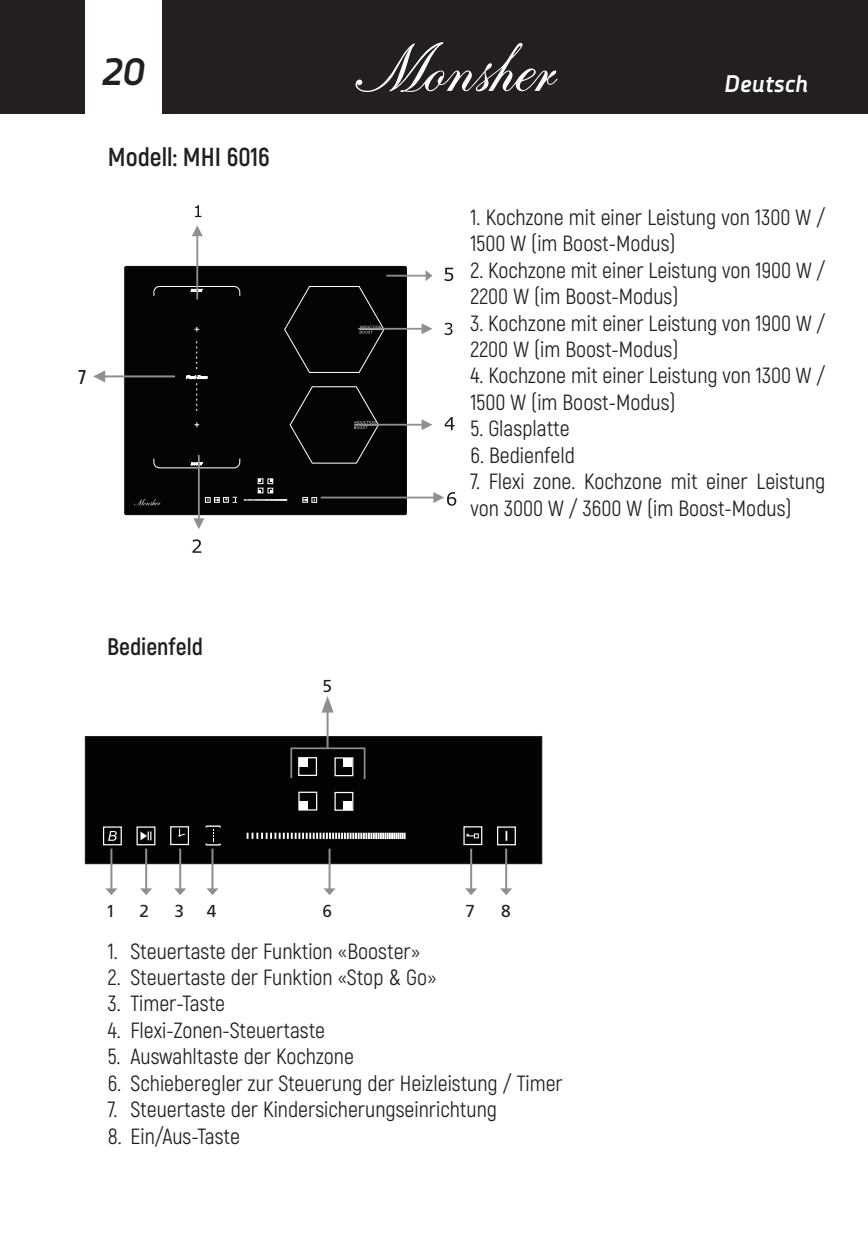
<style>
.page{position:relative;width:868px;height:1248px;background:#fff}
.page>*{position:absolute;margin:0;border:0;box-sizing:border-box;transform-origin:0 0}
.t1{font:italic 700 38px "Decima Nova Pro";color:#231f20}
.t2{font:700 26px "Akrobat";color:#231f20}
.t3{font:700 24px "Akrobat";color:#231f20}
.t4{font:italic 700 24px "Decima Nova Pro";color:#fff}
.t5{font:22px/26.4px "Akrobat";color:#231f20}
.t6{font:700 20px "Akrobat";color:#231f20}
.t7{font:17.2px "Arial";color:#231f20}
</style>
<div class="page">
<div style="left:0;top:0;width:867px;height:113px;background:#231f20"></div>
<hr style="left:867px;top:0;width:1px;height:113px;background:#231f20">
<div style="left:85px;top:0;width:77px;height:119px;background:#fff"></div>
<svg style="left:355px;top:42px;width:202px;height:50px"></svg>
<svg style="left:195px;top:205px;width:6px;height:12px"></svg>
<svg style="left:192px;top:539px;width:9px;height:13px"></svg>
<div style="left:85px;top:736px;width:456px;height:127px;background:#030303"></div>
<div style="left:85px;top:736px;width:457px;height:128px;border:1px solid #231f20"></div>
<div style="left:298px;top:791px;width:19px;height:19px;border:1px solid #fff"></div>
<div style="left:299px;top:800px;width:9px;height:9px;background:#fff"></div>
<div style="left:334px;top:791px;width:19px;height:19px;border:1px solid #fff"></div>
<div style="left:343px;top:800px;width:9px;height:9px;background:#fff"></div>
<div style="left:463px;top:826px;width:19px;height:19px;border:1px solid #fff"></div>
<svg style="left:466px;top:833px;width:12px;height:5px"></svg>
<div style="left:497px;top:826px;width:19px;height:19px;border:1px solid #fff"></div>
<svg style="left:505px;top:831px;width:2px;height:9px"></svg>
<div style="left:103px;top:826px;width:19px;height:19px;border:1px solid #fff"></div>
<div style="left:170px;top:826px;width:19px;height:19px;border:1px solid #fff"></div>
<svg style="left:178px;top:828px;width:7px;height:8px"></svg>
<svg style="left:140px;top:831px;width:11px;height:9px"></svg>
<div style="left:136px;top:826px;width:19px;height:19px;border:1px solid #fff"></div>
<svg style="left:108px;top:831px;width:9px;height:9px"></svg>
<svg style="left:246px;top:832px;width:159px;height:8px"></svg>
<svg style="left:105px;top:848px;width:12px;height:47px"></svg>
<svg style="left:140px;top:848px;width:12px;height:47px"></svg>
<svg style="left:174px;top:848px;width:12px;height:47px"></svg>
<svg style="left:323px;top:848px;width:12px;height:47px"></svg>
<svg style="left:500px;top:848px;width:12px;height:47px"></svg>
<svg style="left:465px;top:848px;width:12px;height:47px"></svg>
<svg style="left:289px;top:696px;width:77px;height:84px"></svg>
<svg style="left:205px;top:825px;width:16px;height:70px"></svg>
<svg style="left:93px;top:225px;width:363px;height:304px"></svg>
<h1 class="t1" style="left:101px;top:50px;width:46px">20</h1>
<p class="t2" style="left:108px;top:140px;width:163px">Modell: MHI 6016</p>
<p class="t6" style="left:79px;top:364px;width:9px">7</p>
<p class="t3" style="left:107px;top:631px;width:97px">Bedienfeld</p>
<p class="t7" style="left:322px;top:676px;width:11px">5</p>
<p class="t4" style="left:724px;top:70px;width:85px">Deutsch</p>
<p class="t5" style="left:470px;top:204px;width:356px">1. Kochzone mit einer Leistung von 1300 W /<br>1500 W (im Boost-Modus)</p>
<p class="t5" style="left:470px;top:257px;width:356px">2. Kochzone mit einer Leistung von 1900 W /<br>2200 W (im Boost-Modus)</p>
<p class="t5" style="left:470px;top:310px;width:356px">3. Kochzone mit einer Leistung von 1900 W /<br>2200 W (im Boost-Modus)</p>
<p class="t5" style="left:470px;top:362px;width:356px">4. Kochzone mit einer Leistung von 1300 W /<br>1500 W (im Boost-Modus)</p>
<p class="t5" style="left:470px;top:415px;width:101px">5. Glasplatte</p>
<p class="t5" style="left:470px;top:442px;width:106px">6. Bedienfeld</p>
<p class="t5" style="left:470px;top:468px;width:356px">7. Flexi zone. Kochzone mit einer Leistung von 3000 W / 3600 W (im Boost-Modus)</p>
<p class="t7" style="left:106px;top:901px;width:11px">1</p>
<p class="t7" style="left:322px;top:901px;width:11px">6</p>
<p class="t7" style="left:465px;top:901px;width:11px">7</p>
<p class="t7" style="left:501px;top:901px;width:11px">8</p>
<p class="t7" style="left:139px;top:901px;width:11px">2</p>
<p class="t7" style="left:174px;top:901px;width:11px">3</p>
<p class="t7" style="left:207px;top:901px;width:11px">4</p>
<p class="t5" style="left:108px;top:937px;width:314px">1. Steuertaste der Funktion «Booster»</p>
<p class="t5" style="left:108px;top:964px;width:330px">2. Steuertaste der Funktion «Stop &amp; Go»</p>
<p class="t5" style="left:108px;top:990px;width:119px">3. Timer-Taste</p>
<p class="t5" style="left:108px;top:1016px;width:219px">4. Flexi-Zonen-Steuertaste</p>
<p class="t5" style="left:108px;top:1043px;width:247px">5. Auswahltaste der Kochzone</p>
<p class="t5" style="left:108px;top:1069px;width:456px">6. Schieberegler zur Steuerung der Heizleistung / Timer</p>
<p class="t5" style="left:108px;top:1096px;width:390px">7. Steuertaste der Kindersicherungseinrichtung</p>
<p class="t5" style="left:108px;top:1122px;width:134px">8. Ein/Aus-Taste</p>
</div>
